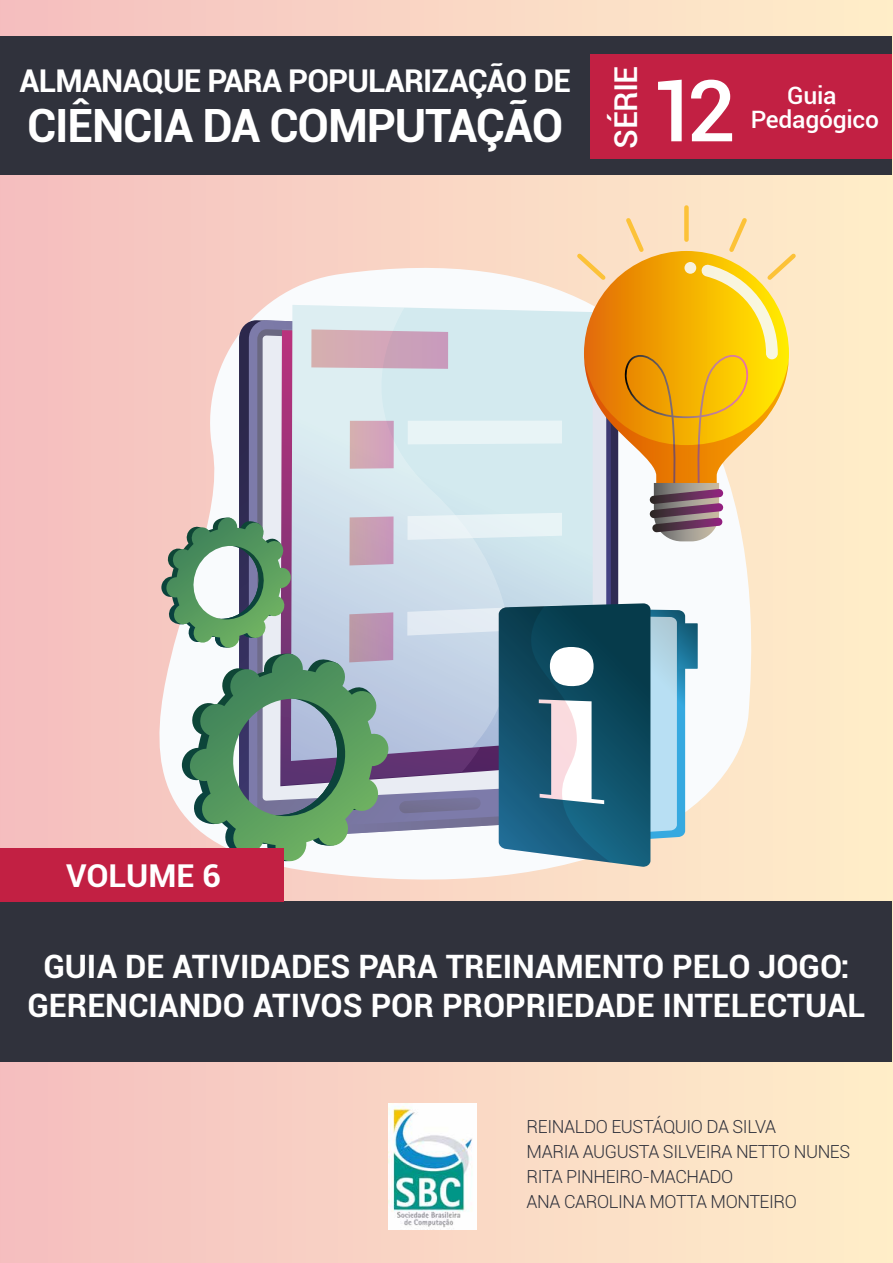
<style>
.page{position:relative;width:893px;height:1263px;background:#fff}
.page>*{position:absolute;margin:0;border:0;box-sizing:border-box;transform-origin:0 0}
.t1{font:500 85.5px "Roboto";color:#fff}
.t2{font:700 45.9px "Roboto";letter-spacing:-.025em;color:#fff}
.t3{font:700 32.25px/39px "Roboto";color:#fff;text-align:center}
.t4{font:700 31.5px "Roboto";color:#fff}
.t5{font:500 31.5px "Roboto";letter-spacing:-.02em;color:#fff}
.t6{font:700 31.35px "Roboto";letter-spacing:-.025em;color:#fff}
.t7{font:500 24px/24px "Roboto";letter-spacing:-.01em;color:#fff;text-align:center}
.t8{font:300 18px/25.2px "Roboto";letter-spacing:-.025em;color:#30323c}
</style>
<div class="page">
<div style="left:1px;top:0;width:891px;height:1262px;background:linear-gradient(to right,#f5bebf,#ffefc9)"></div>
<svg style="left:26px;top:212px;width:755px;height:689px;background:#f6c7c1"></svg>
<div style="left:684px;top:207px;width:5px;height:33px;background:#fcc238"></div>
<svg style="left:161px;top:214px;width:639px;height:653px;background:#c3c2b5"></svg>
<div style="left:1px;top:36px;width:891px;height:139px;background:#30323c"></div>
<div style="left:591px;top:54px;width:301px;height:105px;background:#c22043"></div>
<div style="left:1px;top:901px;width:891px;height:161px;background:#30323c"></div>
<div style="left:1px;top:848px;width:283px;height:54px;background:#c22043"></div>
<img style="left:388px;top:1104px;width:88px;height:125px">
<h3 class="t6" style="left:20px;top:58px;width:553px">ALMANAQUE PARA POPULARIZAÇÃO DE</h3>
<h2 class="t2" style="left:27px;top:93px;width:538px">CIÊNCIA DA COMPUTAÇÃO</h2>
<h3 class="t5" style="left:604px;top:149px;width:84px;rotate:-90deg">SÉRIE</h3>
<h1 class="t1" style="left:649px;top:51px;width:88px">12</h1>
<h3 class="t7" style="left:751px;top:82px;width:130px">Guia<br>Pedagógico</h3>
<h3 class="t4" style="left:66px;top:854px;width:156px">VOLUME 6</h3>
<h3 class="t3" style="left:27px;top:945px;width:840px">GUIA DE ATIVIDADES PARA TREINAMENTO PELO JOGO:<br>GERENCIANDO ATIVOS POR PROPRIEDADE INTELECTUAL</h3>
<p class="t8" style="left:527px;top:1113px;width:325px">REINALDO EUSTÁQUIO DA SILVA<br>MARIA AUGUSTA SILVEIRA NETTO NUNES<br>RITA PINHEIRO-MACHADO<br>ANA CAROLINA MOTTA MONTEIRO</p>
</div>
